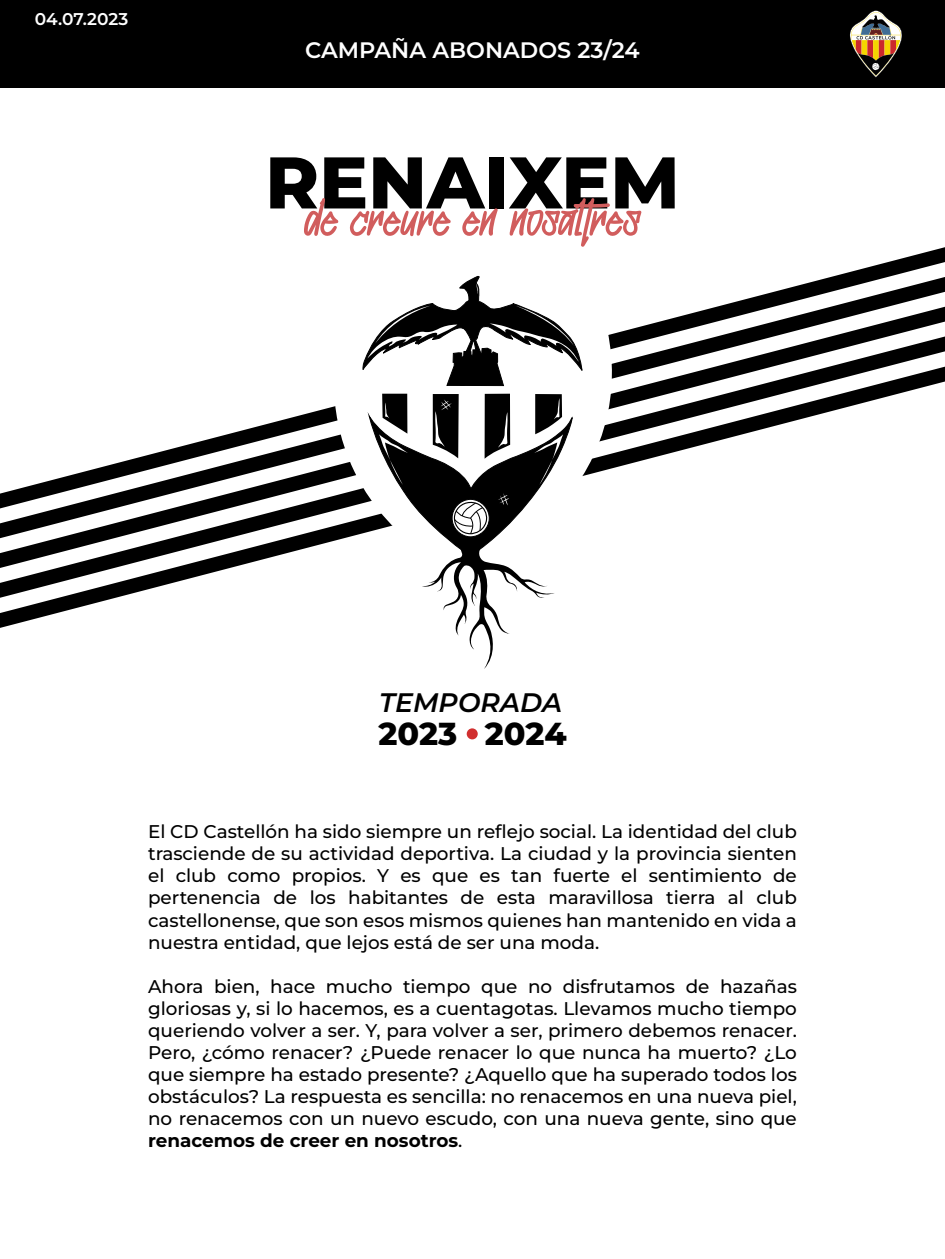
<style>
.page{position:relative;width:945px;height:1259px;background:#fff}
.page>*{position:absolute;margin:0;border:0;box-sizing:border-box;transform-origin:0 0}
.t1{font:800 72.89px "Montserrat";color:#000}
.t2{font:53.46px "Streetbomberpersonaluse";letter-spacing:-.01em;color:#d15d5d}
.t3{font:800 31.76px "Montserrat";letter-spacing:-.005em;color:#000}
.t4{font:italic 600 26.78px "Montserrat";color:#000}
.t5{font:600 22.4px "Montserrat";color:#fff}
.t6{font:500 18.38px/22.1px "Montserrat";color:#000;text-align:justify}
.t7{font:600 16.97px "Montserrat";letter-spacing:-.005em;color:#fff}
.s1{font-weight:100}
</style>
<div class="page">
<div style="left:0;top:0;width:945px;height:88px;background:#000"></div>
<svg style="left:850px;top:10px;width:52px;height:68px"></svg>
<svg style="left:459px;top:263px;width:486px;height:28px"></svg>
<svg style="left:395px;top:291px;width:550px;height:28px"></svg>
<svg style="left:0;top:319px;width:945px;height:350px"></svg>
<div style="left:467px;top:728px;width:11px;height:11px;background:#d12f2f;border-radius:50%"></div>
<p class="t7" style="left:35px;top:7px;width:95px">04.07.2023</p>
<p class="t5" style="left:305px;top:34px;width:336px">CAMPAÑA ABONADOS 23/24</p>
<h1 class="t1" style="left:265px;top:129px;width:416px">RENAIXEM</h1>
<h2 class="t2" style="left:304px;top:186px;width:337px">de creure en nosaltres</h2>
<h3 class="t4" style="left:379px;top:683px;width:185px">TEMPORADA</h3>
<h3 class="t3" style="left:379px;top:710px;width:189px">2023 2024</h3>
<p class="t6" style="left:148px;top:820px;width:650px">El CD Castellón ha sido siempre un reflejo social. La identidad del club trasciende de su actividad deportiva. La ciudad y la provincia sienten el club como propios. Y es que es tan fuerte el sentimiento de pertenencia de los habitantes de esta maravillosa tierra al club castellonense, que son esos mismos quienes han mantenido en vida a nuestra entidad, que lejos está de ser una moda.</p>
<p class="t6" style="left:148px;top:974px;width:650px">Ahora bien, hace mucho tiempo que no disfrutamos de hazañas gloriosas y, si lo hacemos, es a cuentagotas. Llevamos mucho tiempo queriendo volver a ser. Y, para volver a ser, primero debemos renacer.<br>Pero, ¿cómo renacer? ¿Puede renacer lo que nunca ha muerto? ¿Lo que siempre ha estado presente? ¿Aquello que ha superado todos los obstáculos? La respuesta es sencilla: no renacemos en una nueva piel, no renacemos con un nuevo escudo, con una nueva gente, sino que <span class="s1">renacemos de creer en nosotros</span>.</p>
</div>
